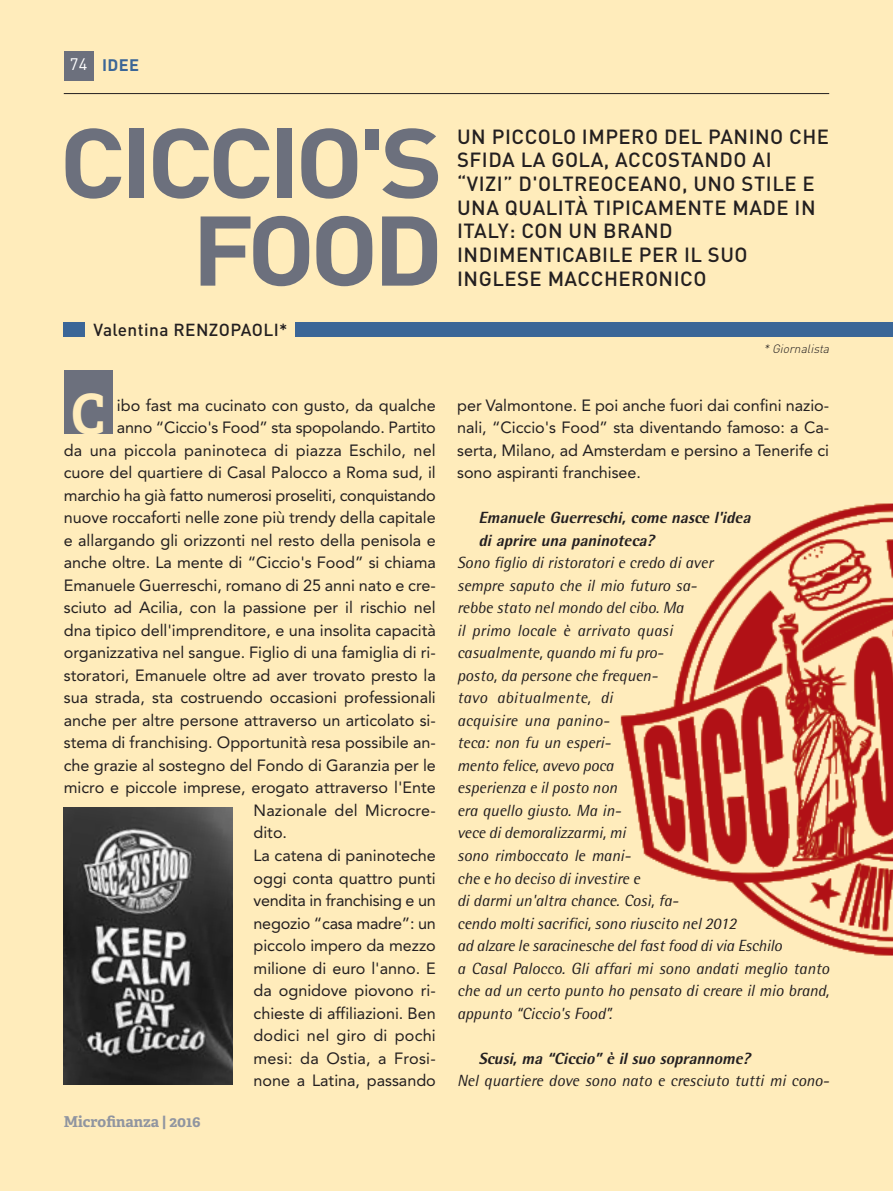
<style>
.page{position:relative;width:893px;height:1191px;background:#ffecbb}
.page>*{position:absolute;margin:0;border:0;box-sizing:border-box;transform-origin:0 0}
.t1{font:700 97.2px/87.6px "DIN";letter-spacing:-.05em;color:#6c707d;text-align:right;scale:1.1 1}
.t2{font:700 55.5px "Adelle Basic";color:#ffecbb;scale:.9 1}
.t3{font:500 20.4px/23.7px "DIN";letter-spacing:.025em;color:#231f20}
.t4{font:500 17.4px "DIN";letter-spacing:.025em;color:#231f20}
.t5{font:700 16.5px "DIN";color:#3b6697}
.t6{font:16.2px/22.5px "Avenir";color:#231f20;text-align:justify}
.t7{font:italic 16.2px/22.5px "Rotis Semi Sans";color:#231f20}
.t8{font:italic 800 16.2px/22.5px "Rotis Semi Sans";color:#231f20}
.t9{font:16.2px "Avenir";letter-spacing:.02em;color:#231f20}
.t10{font:700 15px "Adelle Basic";color:#9095a0}
.t11{font:italic 300 12px "DIN";color:#231f20}
.s1{font-weight:400;color:#fff}
</style>
<div class="page">
<img style="left:620px;top:503px;width:273px;height:453px">
<div style="left:64px;top:51px;width:30px;height:30px;background:#6c707d"></div>
<hr style="left:64px;top:93px;width:765px;height:1px;background:#231f20">
<div style="left:295px;top:322px;width:598px;height:15px;background:#3b6697"></div>
<div style="left:64px;top:322px;width:21px;height:15px;background:#3b6697"></div>
<div style="left:64px;top:370px;width:49px;height:64px;background:#6c707d"></div>
<img style="left:64px;top:807px;width:168px;height:277px">
<p class="t5" style="left:70px;top:59px;width:71px"><span class="s1">74</span> IDEE</p>
<h1 class="t1" style="left:59px;top:129px;width:351px">CICCIO'S<br>FOOD</h1>
<p class="t3" style="left:457px;top:127px;width:373px">UN PICCOLO IMPERO DEL PANINO CHE<br>SFIDA LA GOLA, ACCOSTANDO AI “VIZI” D'OLTREOCEANO, UNO STILE E<br>UNA QUALITÀ TIPICAMENTE MADE IN<br>ITALY: CON UN BRAND<br>INDIMENTICABILE PER IL SUO<br>INGLESE MACCHERONICO</p>
<p class="t4" style="left:94px;top:323px;width:196px">Valentina RENZOPAOLI*</p>
<h2 class="t2" style="left:71px;top:394px;width:39px">C</h2>
<p class="t6" style="left:117px;top:395px;width:320px">ibo fast ma cucinato con gusto, da qualche</p>
<p class="t6" style="left:117px;top:418px;width:320px">anno “Ciccio's Food” sta spopolando. Partito</p>
<p class="t6" style="left:64px;top:440px;width:373px">da una piccola paninoteca di piazza Eschilo, nel</p>
<p class="t6" style="left:64px;top:463px;width:374px">cuore del quartiere di Casal Palocco a Roma sud, il</p>
<p class="t6" style="left:64px;top:485px;width:374px">marchio ha già fatto numerosi proseliti, conquistando</p>
<p class="t6" style="left:64px;top:508px;width:374px">nuove roccaforti nelle zone più trendy della capitale</p>
<p class="t6" style="left:64px;top:530px;width:373px">e allargando gli orizzonti nel resto della penisola e</p>
<p class="t6" style="left:64px;top:553px;width:374px">anche oltre. La mente di “Ciccio's Food” si chiama</p>
<p class="t6" style="left:64px;top:575px;width:374px">Emanuele Guerreschi, romano di 25 anni nato e cre-</p>
<p class="t6" style="left:64px;top:598px;width:374px">sciuto ad Acilia, con la passione per il rischio nel</p>
<p class="t6" style="left:64px;top:620px;width:374px">dna tipico dell'imprenditore, e una insolita capacità</p>
<p class="t6" style="left:64px;top:643px;width:373px">organizzativa nel sangue. Figlio di una famiglia di ri-</p>
<p class="t6" style="left:64px;top:665px;width:374px">storatori, Emanuele oltre ad aver trovato presto la</p>
<p class="t6" style="left:64px;top:688px;width:374px">sua strada, sta costruendo occasioni professionali</p>
<p class="t6" style="left:64px;top:710px;width:374px">anche per altre persone attraverso un articolato si-</p>
<p class="t6" style="left:64px;top:733px;width:374px">stema di franchising. Opportunità resa possibile an-</p>
<p class="t6" style="left:64px;top:755px;width:374px">che grazie al sostegno del Fondo di Garanzia per le</p>
<p class="t6" style="left:64px;top:778px;width:374px">micro e piccole imprese, erogato attraverso l'Ente</p>
<p class="t6" style="left:254px;top:800px;width:184px">Nazionale del Microcre-</p>
<p class="t6" style="left:254px;top:823px;width:35px">dito.</p>
<p class="t6" style="left:254px;top:845px;width:184px">La catena di paninoteche</p>
<p class="t6" style="left:254px;top:868px;width:184px">oggi conta quattro punti</p>
<p class="t6" style="left:254px;top:890px;width:184px">vendita in franchising e un</p>
<p class="t6" style="left:254px;top:913px;width:184px">negozio “casa madre”: un</p>
<p class="t6" style="left:254px;top:935px;width:184px">piccolo impero da mezzo</p>
<p class="t6" style="left:254px;top:958px;width:184px">milione di euro l'anno. E</p>
<p class="t6" style="left:254px;top:980px;width:184px">da ognidove piovono ri-</p>
<p class="t6" style="left:254px;top:1003px;width:184px">chieste di affiliazioni. Ben</p>
<p class="t6" style="left:254px;top:1025px;width:184px">dodici nel giro di pochi</p>
<p class="t9" style="left:254px;top:1051px;width:184px">mesi: da Ostia, a Frosi-</p>
<p class="t6" style="left:254px;top:1070px;width:184px">none a Latina, passando</p>
<p class="t10" style="left:64px;top:1116px;width:138px">Microfinanza | 2016</p>
<p class="t11" style="left:763px;top:344px;width:70px">* Giornalista</p>
<p class="t6" style="left:457px;top:395px;width:374px">per Valmontone. E poi anche fuori dai confini nazio&shy;nali, “Ciccio's Food” sta diventando famoso: a Ca&shy;serta, Milano, ad Amsterdam e persino a Tenerife ci sono aspiranti franchisee.</p>
<p class="t8" style="left:478px;top:508px;width:277px">Emanuele Guerreschi, come nasce l'idea di aprire una paninoteca?</p>
<p class="t7" style="left:457px;top:553px;width:374px">Sono figlio di ristoratori e credo di aver<br>sempre saputo che il mio futuro sa-<br>rebbe stato nel mondo del cibo. Ma<br>il primo locale è arrivato quasi<br>casualmente, quando mi fu pro-<br>posto, da persone che frequen-<br>tavo abitualmente, di<br>acquisire una panino-<br>teca: non fu un esperi-<br>mento felice, avevo poca<br>esperienza e il posto non<br>era quello giusto. Ma in-<br>vece di demoralizzarmi, mi<br>sono rimboccato le mani-<br>che e ho deciso di investire e<br>di darmi un'altra chance. Così, fa-<br>cendo molti sacrifici, sono riuscito nel 2012<br>ad alzare le saracinesche del fast food di via Eschilo<br>a Casal Palocco. Gli affari mi sono andati meglio tanto che ad un certo punto ho pensato di creare il mio brand, appunto “Ciccio's Food”.</p>
<p class="t8" style="left:478px;top:1048px;width:276px">Scusi, ma “Ciccio” è il suo soprannome?</p>
<p class="t7" style="left:457px;top:1071px;width:374px">Nel quartiere dove sono nato e cresciuto tutti mi cono-</p>
</div>
